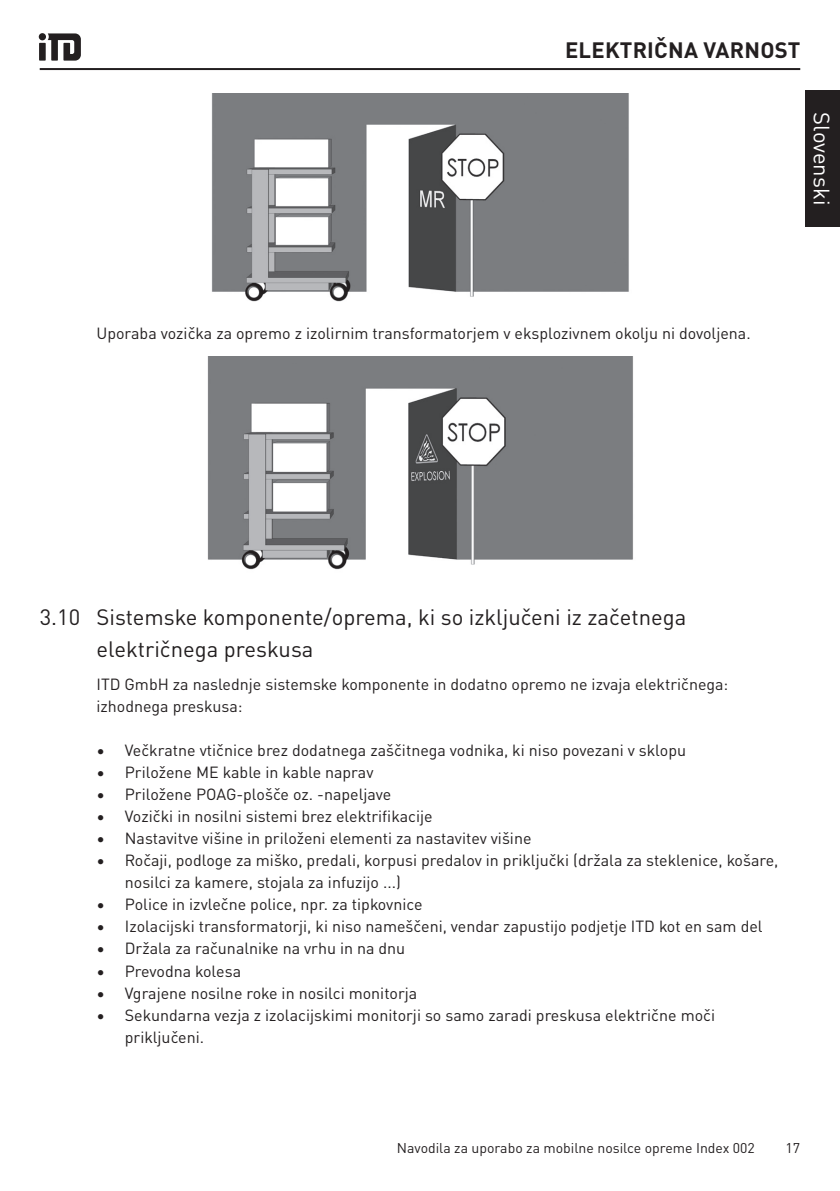
<style>
.page{position:relative;width:840px;height:1191px;background:#fff}
.page>*{position:absolute;margin:0;border:0;box-sizing:border-box;transform-origin:0 0}
.t1{font:22px/32px "DIN Pro";color:#231f20}
.t2{font:700 22px "DIN Pro";letter-spacing:.01em;color:#231f20}
.t3{font:22px "DIN Pro";color:#fff}
.t4{font:16px/22px "DIN Pro";color:#231f20}
.t5{font:14px "DIN Pro";color:#231f20}
.t6{font:14px "DINOT";color:#231f20}
</style>
<div class="page">
<hr style="left:40px;top:68px;width:759px;height:2px;background:#231f20">
<div style="left:805px;top:91px;width:34px;height:136px;background:#231f20"></div>
<svg style="left:39px;top:33px;width:42px;height:28px"></svg>
<img style="left:211px;top:93px;width:418px;height:209px">
<img style="left:207px;top:357px;width:426px;height:213px">
<h1 class="t2" style="left:564px;top:33px;width:237px">ELEKTRIČNA VARNOST</h1>
<h1 class="t3" style="left:838px;top:112px;width:94px;rotate:90deg">Slovenski</h1>
<p class="t4" style="left:96px;top:321px;width:655px">Uporaba vozička za opremo z izolirnim transformatorjem v eksplozivnem okolju ni dovoljena.</p>
<h1 class="t1" style="left:96px;top:599px;width:591px;text-indent:-57px">3.10 Sistemske komponente/oprema, ki so izključeni iz začetnega električnega preskusa</h1>
<p class="t4" style="left:96px;top:672px;width:633px">ITD GmbH za naslednje sistemske komponente in dodatno opremo ne izvaja električnega: izhodnega preskusa:</p>
<p class="t4" style="left:96px;top:738px;width:590px">• Večkratne vtičnice brez dodatnega zaščitnega vodnika, ki niso povezani v sklopu</p>
<p class="t4" style="left:96px;top:760px;width:278px">• Priložene ME kable in kable naprav</p>
<p class="t4" style="left:96px;top:782px;width:296px">• Priložene POAG-plošče oz. -napeljave</p>
<p class="t4" style="left:96px;top:804px;width:337px">• Vozički in nosilni sistemi brez elektrifikacije</p>
<p class="t4" style="left:96px;top:826px;width:436px">• Nastavitve višine in priloženi elementi za nastavitev višine</p>
<p class="t4" style="left:125px;top:848px;width:654px;text-indent:-28px">• Ročaji, podloge za miško, predali, korpusi predalov in priključki (držala za steklenice, košare, nosilci za kamere, stojala za infuzijo ...)</p>
<p class="t4" style="left:96px;top:892px;width:327px">• Police in izvlečne police, npr. za tipkovnice</p>
<p class="t4" style="left:96px;top:914px;width:667px">• Izolacijski transformatorji, ki niso nameščeni, vendar zapustijo podjetje ITD kot en sam del</p>
<p class="t4" style="left:96px;top:936px;width:310px">• Držala za računalnike na vrhu in na dnu</p>
<p class="t4" style="left:96px;top:958px;width:146px">• Prevodna kolesa</p>
<p class="t4" style="left:96px;top:980px;width:322px">• Vgrajene nosilne roke in nosilci monitorja</p>
<p class="t4" style="left:125px;top:1002px;width:591px;text-indent:-28px">• Sekundarna vezja z izolacijskimi monitorji so samo zaradi preskusa električne moči priključeni.</p>
<p class="t5" style="left:396px;top:1137px;width:359px">Navodila za uporabo za mobilne nosilce opreme Index 002</p>
<p class="t6" style="left:785px;top:1137px;width:16px">17</p>
</div>
